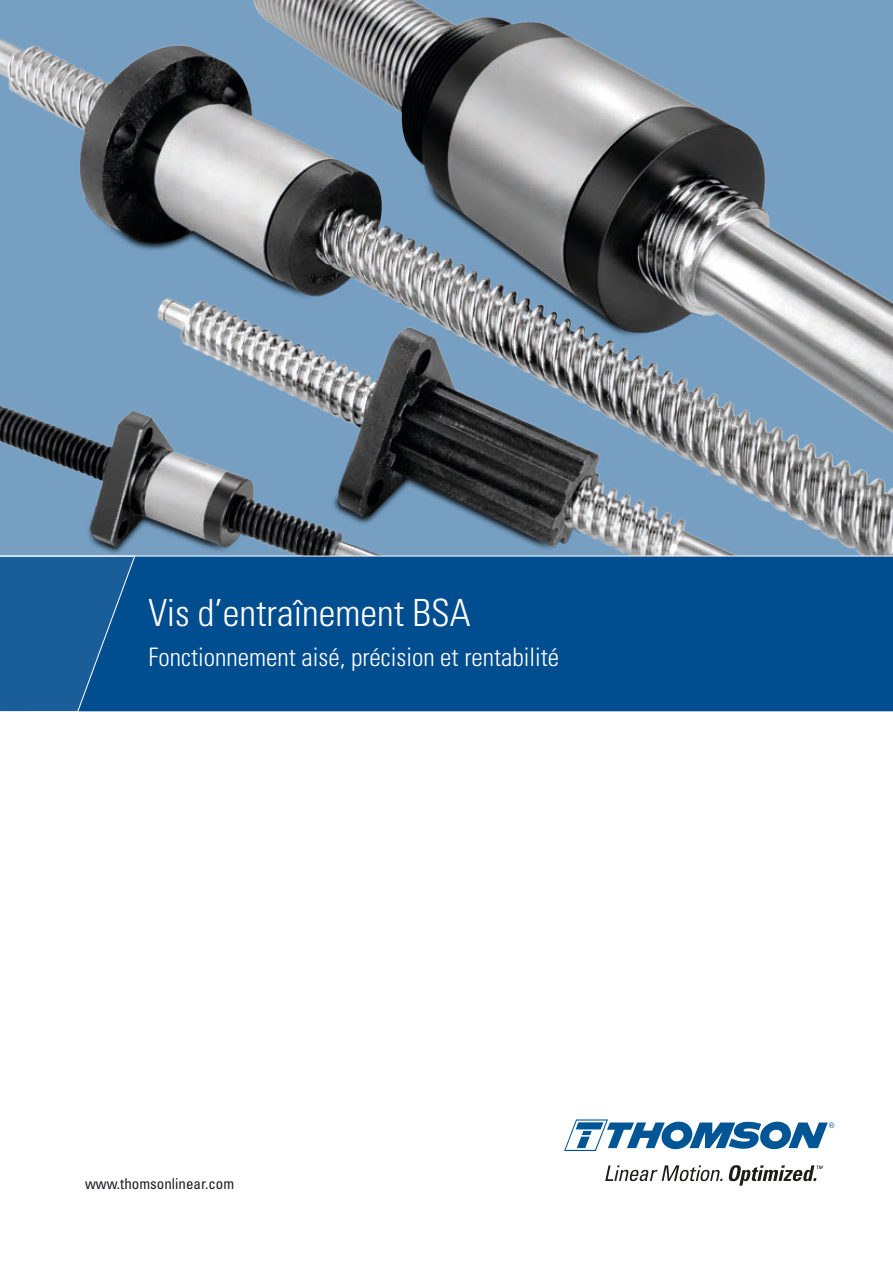
<style>
.page{position:relative;width:893px;height:1263px;background:#fff}
.page>*{position:absolute;margin:0;border:0;box-sizing:border-box;transform-origin:0 0}
.t1{font:300 condensed 37.5px "Univers";color:#fff}
.t2{font:300 condensed 25.5px "Univers";color:#fff}
.t3{font:condensed 15px "Univers";color:#1c1d21}
</style>
<div class="page">
<img style="left:0;top:0;width:893px;height:556px">
<div style="left:136px;top:556px;width:757px;height:156px;background:#004d8f"></div>
<svg style="left:564px;top:1119px;width:270px;height:32px"></svg>
<svg style="left:605px;top:1165px;width:218px;height:20px"></svg>
<svg style="left:0;top:555px;width:136px;height:157px"></svg>
<h1 class="t1" style="left:149px;top:590px;width:324px">Vis d’entraînement BSA</h1>
<p class="t2" style="left:149px;top:642px;width:412px">Fonctionnement aisé, précision et rentabilité</p>
<p class="t3" style="left:85px;top:1174px;width:151px">www.thomsonlinear.com</p>
</div>
